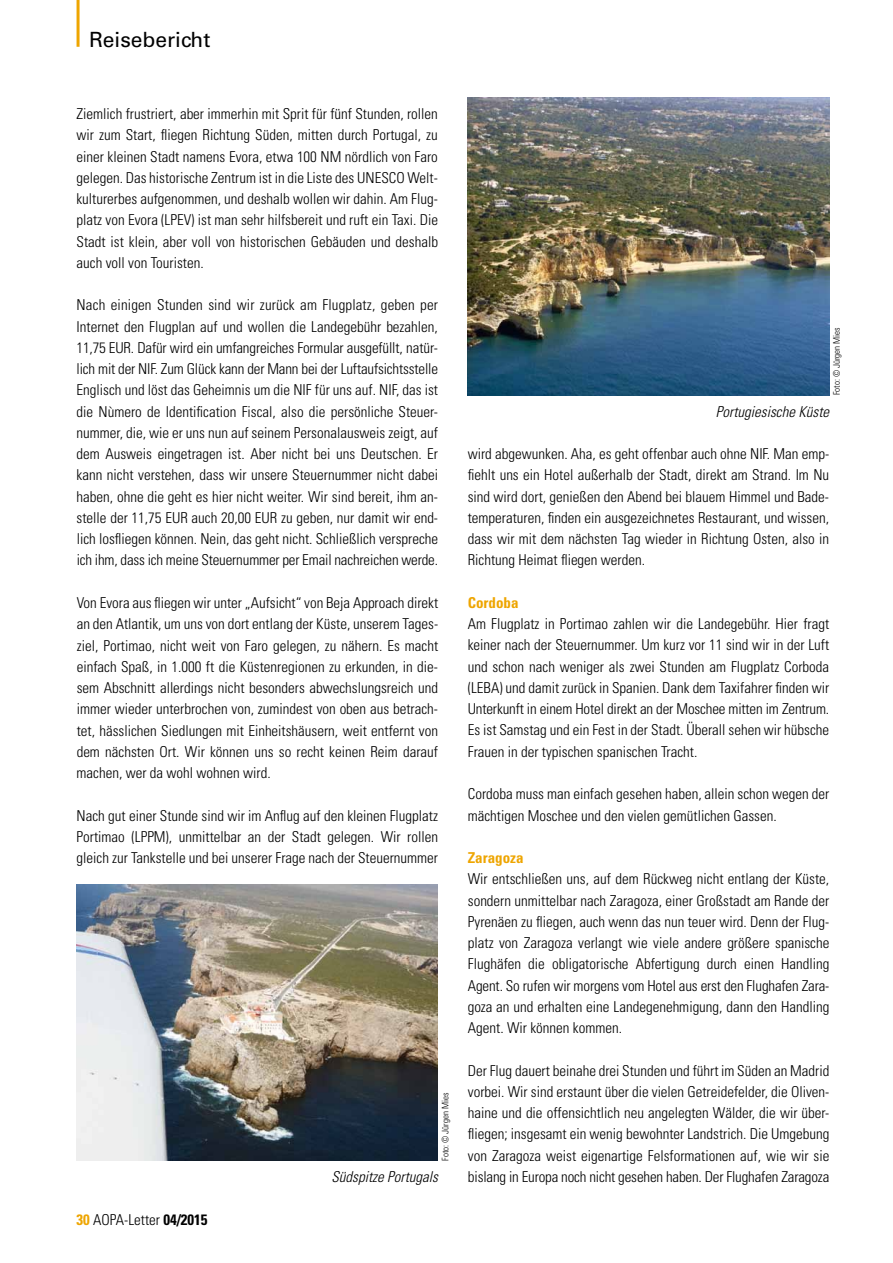
<style>
.page{position:relative;width:893px;height:1263px;background:#fff}
.page>*{position:absolute;margin:0;border:0;box-sizing:border-box;transform-origin:0 0}
.t1{font:21px "Univers LT";color:#000}
.t2{font:300 condensed 15px/21.3px "Univers LT";color:#000;text-align:justify}
.t3{font:italic 300 condensed 15px "Univers LT";color:#000}
.t4{font:700 condensed 15px "Univers LT";color:#eea500}
.t5{font:300 condensed 9px "Univers LT";color:#000}
.s1{font-weight:700;color:#eea500}
.s2{font-weight:700}
</style>
<div class="page">
<hr style="left:77px;top:0;width:3px;height:47px;background:#eea500">
<img style="left:77px;top:884px;width:361px;height:277px">
<img style="left:468px;top:98px;width:361px;height:297px">
<h1 class="t1" style="left:89px;top:27px;width:123px">Reisebericht</h1>
<p class="t2" style="left:76px;top:103px;width:363px">Ziemlich frustriert, aber immerhin mit Sprit für fünf Stunden, rollen wir zum Start, fliegen Richtung Süden, mitten durch Portugal, zu einer kleinen Stadt namens Evora, etwa 100 NM nördlich von Faro gelegen. Das historische Zentrum ist in die Liste des UNESCO Welt&shy;kulturerbes aufgenommen, und deshalb wollen wir dahin. Am Flug&shy;platz von Evora (LPEV) ist man sehr hilfsbereit und ruft ein Taxi. Die Stadt ist klein, aber voll von historischen Gebäuden und deshalb auch voll von Touristen.</p>
<p class="t2" style="left:76px;top:294px;width:363px">Nach einigen Stunden sind wir zurück am Flugplatz, geben per Internet den Flugplan auf und wollen die Landegebühr bezahlen, 11,75 EUR. Dafür wird ein umfangreiches Formular ausgefüllt, natür&shy;lich mit der NIF. Zum Glück kann der Mann bei der Luftaufsichtsstelle Englisch und löst das Geheimnis um die NIF für uns auf. NIF, das ist die Nùmero de Identification Fiscal, also die persönliche Steuer&shy;nummer, die, wie er uns nun auf seinem Personalausweis zeigt, auf dem Ausweis eingetragen ist. Aber nicht bei uns Deutschen. Er kann nicht verstehen, dass wir unsere Steuernummer nicht dabei haben, ohne die geht es hier nicht weiter. Wir sind bereit, ihm an&shy;stelle der 11,75 EUR auch 20,00 EUR zu geben, nur damit wir end&shy;lich losfliegen können. Nein, das geht nicht. Schließlich verspreche ich ihm, dass ich meine Steuernummer per Email nachreichen werde.</p>
<p class="t2" style="left:77px;top:592px;width:363px">Von Evora aus fliegen wir unter „Aufsicht“ von Beja Approach direkt an den Atlantik, um uns von dort entlang der Küste, unserem Tages&shy;ziel, Portimao, nicht weit von Faro gelegen, zu nähern. Es macht einfach Spaß, in 1.000 ft die Küstenregionen zu erkunden, in die&shy;sem Abschnitt allerdings nicht besonders abwechslungsreich und immer wieder unterbrochen von, zumindest von oben aus betrach&shy;tet, hässlichen Siedlungen mit Einheitshäusern, weit entfernt von dem nächsten Ort. Wir können uns so recht keinen Reim darauf machen, wer da wohl wohnen wird.</p>
<p class="t2" style="left:77px;top:805px;width:363px">Nach gut einer Stunde sind wir im Anflug auf den kleinen Flugplatz Portimao (LPPM), unmittelbar an der Stadt gelegen. Wir rollen gleich zur Tankstelle und bei unserer Frage nach der Steuernummer</p>
<p class="t5" style="left:440px;top:1161px;width:70px;rotate:-90deg">Foto: © Jürgen Mies</p>
<p class="t2" style="left:77px;top:1209px;width:133px"><span class="s1">30</span> AOPA-Letter <span class="s2">04/2015</span></p>
<p class="t3" style="left:331px;top:1168px;width:108px">Südspitze Portugals</p>
<p class="t5" style="left:831px;top:395px;width:70px;rotate:-90deg">Foto: © Jürgen Mies</p>
<p class="t3" style="left:716px;top:402px;width:115px">Portugiesische Küste</p>
<p class="t2" style="left:468px;top:443px;width:363px">wird abgewunken. Aha, es geht offenbar auch ohne NIF. Man emp&shy;fiehlt uns ein Hotel außerhalb der Stadt, direkt am Strand. Im Nu sind wird dort, genießen den Abend bei blauem Himmel und Bade&shy;temperaturen, finden ein ausgezeichnetes Restaurant, und wissen, dass wir mit dem nächsten Tag wieder in Richtung Osten, also in Richtung Heimat fliegen werden.</p>
<p class="t4" style="left:468px;top:593px;width:52px">Cordoba</p>
<p class="t2" style="left:468px;top:613px;width:363px">Am Flugplatz in Portimao zahlen wir die Landegebühr. Hier fragt keiner nach der Steuernummer. Um kurz vor 11 sind wir in der Luft und schon nach weniger als zwei Stunden am Flugplatz Corboda (LEBA) und damit zurück in Spanien. Dank dem Taxifahrer finden wir Unterkunft in einem Hotel direkt an der Moschee mitten im Zentrum.<br>Es ist Samstag und ein Fest in der Stadt. Überall sehen wir hübsche Frauen in der typischen spanischen Tracht.</p>
<p class="t2" style="left:468px;top:783px;width:363px">Cordoba muss man einfach gesehen haben, allein schon wegen der mächtigen Moschee und den vielen gemütlichen Gassen.</p>
<p class="t4" style="left:468px;top:848px;width:57px">Zaragoza</p>
<p class="t2" style="left:468px;top:868px;width:363px">Wir entschließen uns, auf dem Rückweg nicht entlang der Küste, sondern unmittelbar nach Zaragoza, einer Großstadt am Rande der Pyrenäen zu fliegen, auch wenn das nun teuer wird. Denn der Flug&shy;platz von Zaragoza verlangt wie viele andere größere spanische Flughäfen die obligatorische Abfertigung durch einen Handling Agent. So rufen wir morgens vom Hotel aus erst den Flughafen Zara&shy;goza an und erhalten eine Landegenehmigung, dann den Handling Agent. Wir können kommen.</p>
<p class="t2" style="left:468px;top:1060px;width:363px">Der Flug dauert beinahe drei Stunden und führt im Süden an Madrid vorbei. Wir sind erstaunt über die vielen Getreidefelder, die Oliven&shy;haine und die offensichtlich neu angelegten Wälder, die wir über&shy;fliegen; insgesamt ein wenig bewohnter Landstrich. Die Umgebung von Zaragoza weist eigenartige Felsformationen auf, wie wir sie bislang in Europa noch nicht gesehen haben. Der Flughafen Zaragoza</p>
</div>
